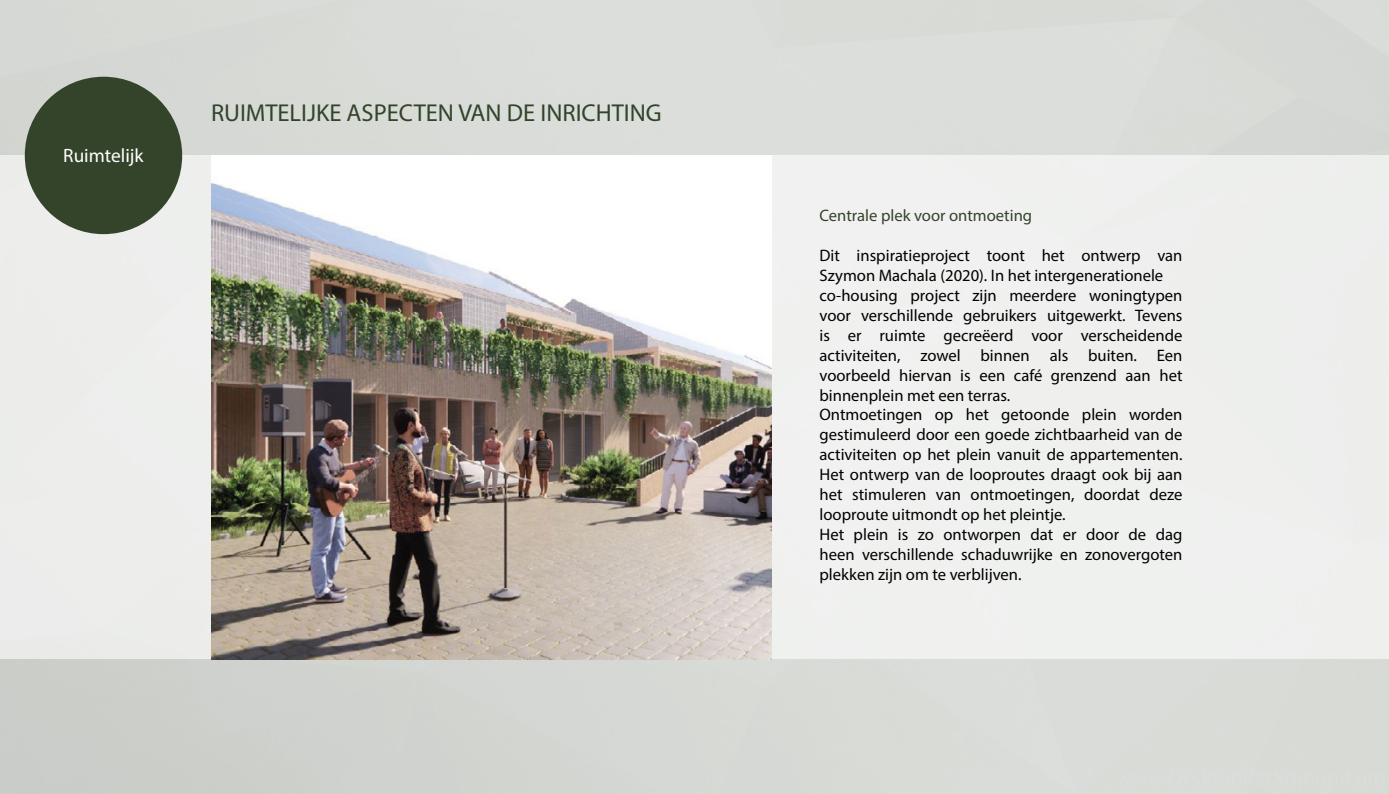
<style>
.page{position:relative;width:1389px;height:794px;background:#fff}
.page>*{position:absolute;margin:0;border:0;box-sizing:border-box;transform-origin:0 0}
.t1{font:24.5px "Myriad Pro";color:#34442a}
.t2{font:19.25px "Myriad Pro";color:#fff}
.t3{font:16.62px/19.9px "Myriad Pro";color:#000}
.t4{font:16.62px "Myriad Pro";color:#34442a}
</style>
<div class="page">
<div style="left:0;top:0;width:1389px;height:794px;background:linear-gradient(to right,#d2d4d0,#dbdeda)"></div>
<div style="left:0;top:155px;width:1389px;height:504px;background:#eff0ee"></div>
<div style="left:25px;top:77px;width:157px;height:157px;background:#34442a;border-radius:50%"></div>
<img style="left:211px;top:155px;width:561px;height:504px">
<p class="t2" style="left:63px;top:143px;width:82px">Ruimtelijk</p>
<h1 class="t1" style="left:211px;top:98px;width:452px">RUIMTELIJKE ASPECTEN VAN DE INRICHTING</h1>
<p class="t4" style="left:819px;top:205px;width:214px">Centrale plek voor ontmoeting</p>
<p class="t3" style="left:819px;top:245px;width:365px">Dit inspiratieproject toont het ontwerp van Szymon Machala (2020). In het intergenerationele co-housing project zijn meerdere woningtypen voor verschillende gebruikers uitgewerkt. Tevens is er ruimte gecreëerd voor verscheidende activiteiten, zowel binnen als buiten. Een voorbeeld hiervan is een café grenzend aan het binnenplein met een terras.<br>Ontmoetingen op het getoonde plein worden gestimuleerd door een goede zichtbaarheid van de activiteiten op het plein vanuit de appartementen.<br>Het ontwerp van de looproutes draagt ook bij aan het stimuleren van ontmoetingen, doordat deze looproute uitmondt op het pleintje.<br>Het plein is zo ontworpen dat er door de dag heen verschillende schaduwrijke en zonovergoten plekken zijn om te verblijven.</p>
</div>
